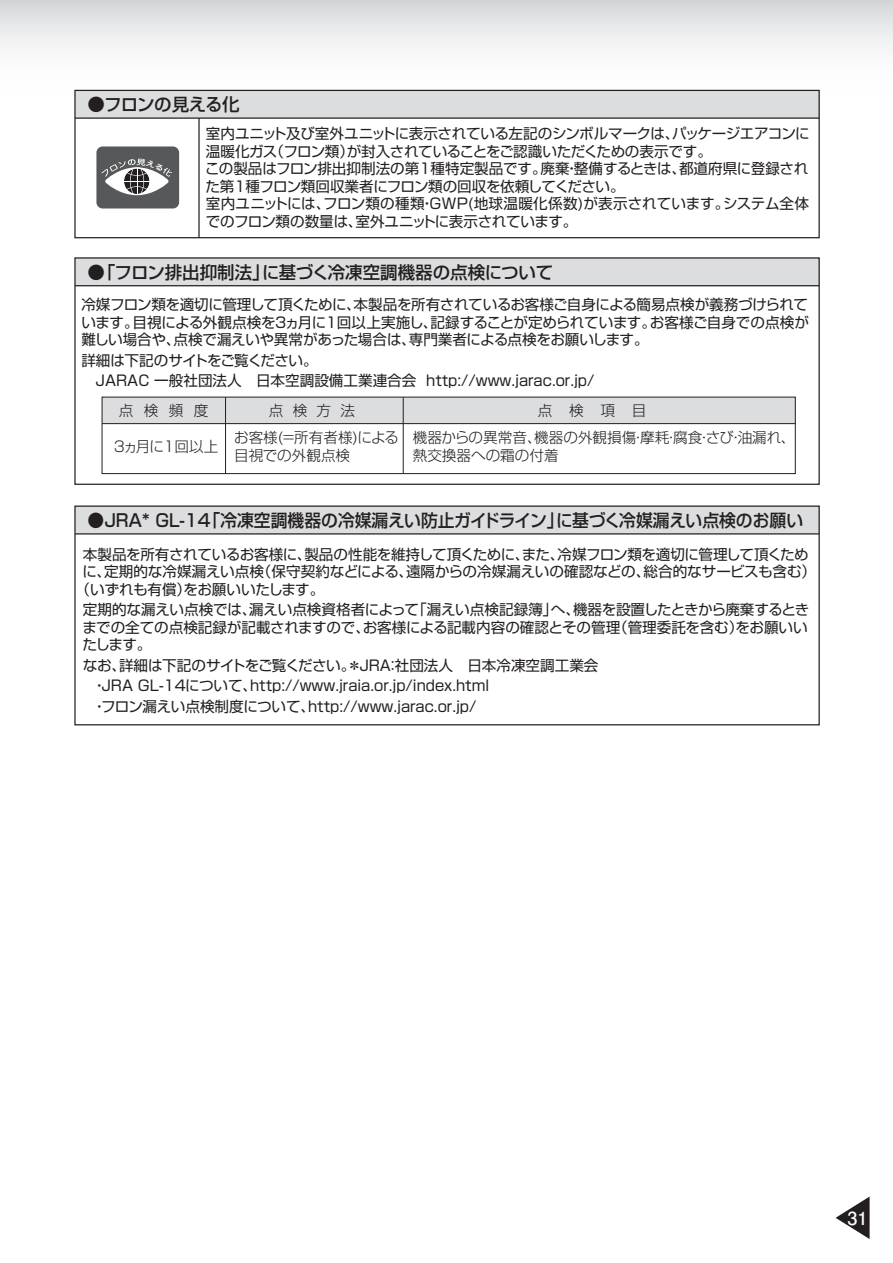
<style>
.page{position:relative;width:893px;height:1263px;background:#fff}
.page>*{position:absolute;margin:0;border:0;box-sizing:border-box;transform-origin:0 0}
.t1{font:700 18px "Futo Go B101 Pro";color:#fff}
.t2{font:500 17.55px "Shin Go Pro";color:#231f20;scale:.96 1}
.t3{font:500 17.55px "Shin Go Pro";color:#231f20}
.t4{font:500 17.55px "Shin Go Pro";letter-spacing:-.035em;color:#231f20}
.t5{font:14.55px/17.5px "Shin Go Pro";letter-spacing:-.01em;color:#231f20}
.t6{font:300 14.55px/17.5px "Shin Go Pro";color:#231f20}
.t7{font:14.55px "Shin Go Pro";letter-spacing:-.03em;color:#231f20}
.t8{font:300 14.55px "Shin Go Pro";letter-spacing:-.035em;color:#231f20}
</style>
<div class="page">
<svg style="left:836px;top:1196px;width:34px;height:43px"></svg>
<div style="left:1px;top:0;width:892px;height:93px;background:linear-gradient(to bottom,#dbdcde,#fff)"></div>
<div style="left:75px;top:90px;width:744px;height:28px;background:#dcdddf"></div>
<div style="left:74px;top:90px;width:746px;height:148px;border:1px solid #231f20"></div>
<hr style="left:198px;top:118px;width:2px;height:120px;background:#231f20">
<div style="left:96px;top:146px;width:83px;height:62px;background:#57585a;border-radius:6px"></div>
<svg style="left:101px;top:159px;width:71px;height:36px"></svg>
<hr style="left:75px;top:117px;width:744px;height:2px;background:#231f20">
<div style="left:102px;top:397px;width:693px;height:27px;background:#dcdddf"></div>
<div style="left:75px;top:506px;width:744px;height:28px;background:#dcdddf"></div>
<div style="left:74px;top:505px;width:746px;height:220px;border:1px solid #231f20"></div>
<hr style="left:75px;top:533px;width:744px;height:1px;background:#231f20">
<div style="left:75px;top:258px;width:744px;height:28px;background:#dcdddf"></div>
<div style="left:74px;top:257px;width:746px;height:228px;border:1px solid #231f20"></div>
<hr style="left:75px;top:285px;width:744px;height:1px;background:#231f20">
<div style="left:102px;top:397px;width:694px;height:77px;border:1px solid #231f20"></div>
<hr style="left:102px;top:423px;width:693px;height:1px;background:#231f20">
<hr style="left:225px;top:397px;width:1px;height:76px;background:#231f20">
<hr style="left:403px;top:397px;width:1px;height:76px;background:#231f20">
<p class="t4" style="left:88px;top:90px;width:153px">●フロンの見える化</p>
<p class="t5" style="left:205px;top:123px;width:606px">室内ユニット及び室外ユニットに表示されている左記のシンボルマークは、パッケージエアコンに温暖化ガス（フロン類）が封入されていることをご認識いただくための表示です。<br>この製品はフロン排出抑制法の第1種特定製品です。廃棄・整備するときは、都道府県に登録された第1種フロン類回収業者にフロン類の回収を依頼してください。<br>室内ユニットには、フロン類の種類・GWP(地球温暖化係数)が表示されています。システム全体でのフロン類の数量は、室外ユニットに表示されています。</p>
<p class="t3" style="left:88px;top:258px;width:467px">●「フロン排出抑制法」に基づく冷凍空調機器の点検について</p>
<p class="t5" style="left:81px;top:294px;width:729px;text-align:justify">冷媒フロン類を適切に管理して頂くために、本製品を所有されているお客様ご自身による簡易点検が義務づけられています。目視による外観点検を３ヵ月に1回以上実施し、記録することが定められています。お客様ご自身での点検が難しい場合や、点検で漏えいや異常があった場合は、専門業者による点検をお願いします。</p>
<p class="t5" style="left:81px;top:348px;width:514px;line-height:20.4px">詳細は下記のサイトをご覧ください。<br>　JARAC 一般社団法人　日本空調設備工業連合会 http://www.jarac.or.jp/</p>
<p class="t6" style="left:119px;top:400px;width:91px">点検頻度</p>
<p class="t6" style="left:269px;top:400px;width:88px">点検方法</p>
<p class="t6" style="left:538px;top:400px;width:110px">点検項目</p>
<p class="t8" style="left:114px;top:434px;width:106px">3ヵ月に1回以上</p>
<p class="t6" style="left:234px;top:427px;width:166px">お客様(=所有者様)による目視での外観点検</p>
<p class="t6" style="left:413px;top:427px;width:384px">機器からの異常音、機器の外観損傷・摩耗・腐食・さび・油漏れ、熱交換器への霜の付着</p>
<p class="t2" style="left:88px;top:506px;width:747px">●JRA* GL-14「冷凍空調機器の冷媒漏えい防止ガイドライン」に基づく冷媒漏えい点検のお願い</p>
<p class="t7" style="left:83px;top:542px;width:727px">本製品を所有されているお客様に、製品の性能を維持して頂くために、また、冷媒フロン類を適切に管理して頂くため</p>
<p class="t5" style="left:82px;top:561px;width:735px">に、定期的な冷媒漏えい点検（保守契約などによる、遠隔からの冷媒漏えいの確認などの、総合的なサービスも含む）</p>
<p class="t5" style="left:76px;top:579px;width:250px">（いずれも有償）をお願いいたします。</p>
<p class="t5" style="left:82px;top:599px;width:728px;text-align:justify">定期的な漏えい点検では、漏えい点検資格者によって「漏えい点検記録簿」へ、機器を設置したときから廃棄するときまでの全ての点検記録が記載されますので、お客様による記載内容の確認とその管理（管理委託を含む）をお願いいたします。</p>
<p class="t5" style="left:83px;top:653px;width:517px;line-height:20.4px">なお、詳細は下記のサイトをご覧ください。＊JRA：社団法人　日本冷凍空調工業会　・JRA GL-14について、http://www.jraia.or.jp/index.html<br>　・フロン漏えい点検制度について、http://www.jarac.or.jp/</p>
<p class="t1" style="left:847px;top:1203px;width:22px">31</p>
</div>
